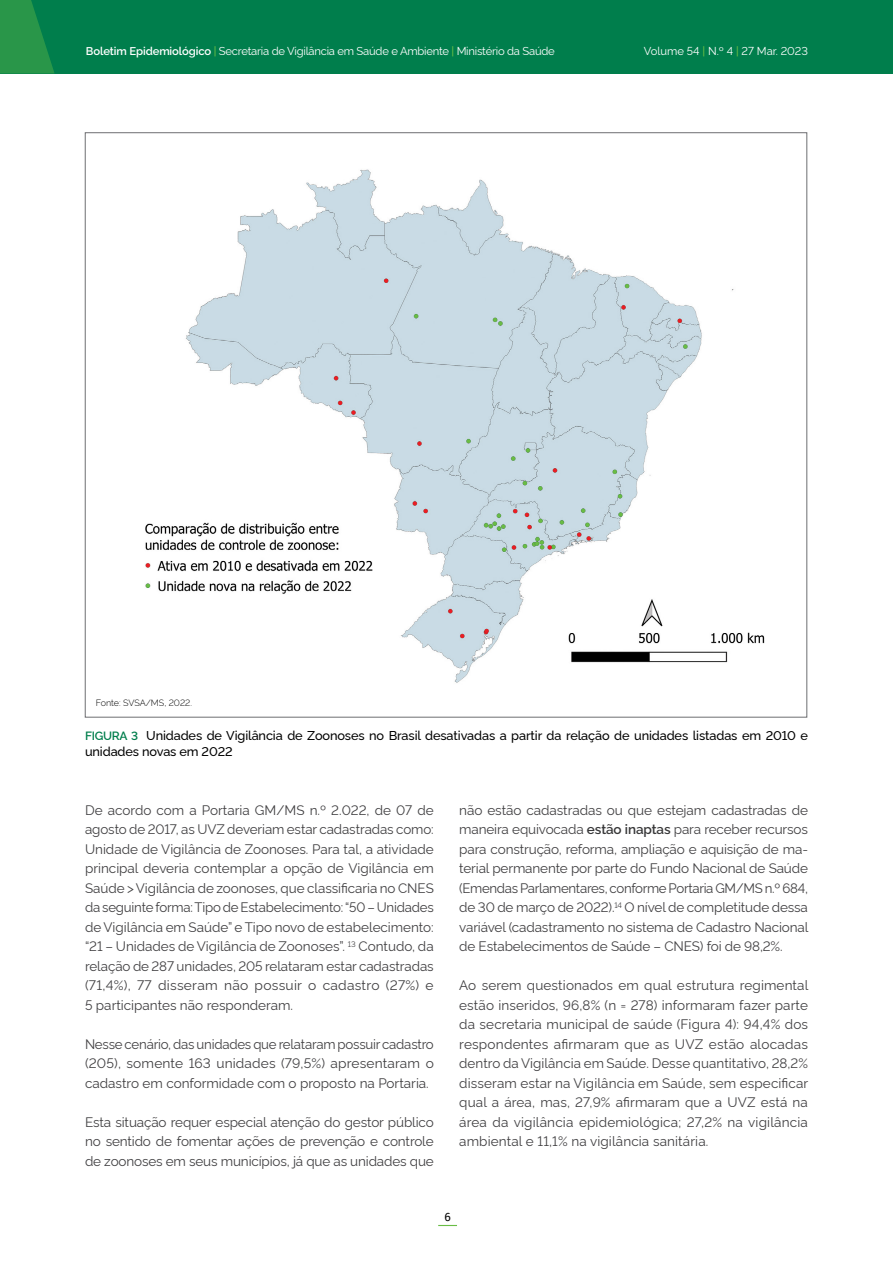
<style>
.page{position:relative;width:893px;height:1263px;background:#fff}
.page>*{position:absolute;margin:0;border:0;box-sizing:border-box;transform-origin:0 0}
.t1{font:13.5px/19.5px "Rawline";color:#414042;text-align:justify}
.t2{font:500 12.75px/16.5px "Rawline";letter-spacing:-.01em;color:#000}
.t3{font:12px "Fira Sans";color:#000}
.t4{font:11.25px "Rawline";letter-spacing:-.02em;color:#fff}
.t5{font:11.25px "Rawline";color:#fff}
.t6{font:300 9px "Rawline";letter-spacing:-.005em;color:#000}
.s1{font-weight:600}
.s2{font-weight:500;color:#69bd45}
.s3{font-weight:600;font-size:12px;color:#007e4c}
.s4{font-weight:600;color:#383839}
</style>
<div class="page">
<div style="left:0;top:0;width:893px;height:74px;background:#007e4c"></div>
<svg style="left:438px;top:1225px;width:19px;height:1px"></svg>
<svg style="left:0;top:0;width:54px;height:74px"></svg>
<img style="left:145px;top:169px;width:620px;height:514px">
<p class="t4" style="left:86px;top:42px;width:470px"><span class="s1">Boletim Epidemiológico</span> <span class="s2">|</span> Secretaria de Vigilância em Saúde e Ambiente <span class="s2">|</span> Ministério da Saúde</p>
<p class="t5" style="left:644px;top:43px;width:166px">Volume 54 <span class="s2">|</span> N.º 4 <span class="s2">|</span> 27 Mar. 2023</p>
<p class="t6" style="left:96px;top:696px;width:98px">Fonte: SVSA/MS, 2022.</p>
<p class="t2" style="left:85px;top:725px;width:725px"><span class="s3">Figura 3</span> Unidades de Vigilância de Zoonoses no Brasil desativadas a partir da relação de unidades listadas em 2010 e unidades novas em 2022</p>
<p class="t1" style="left:85px;top:799px;width:350px">De acordo com a Portaria GM/MS n.º 2.022, de 07 de agosto de 2017, as UVZ deveriam estar cadastradas como:<br>Unidade de Vigilância de Zoonoses. Para tal, a atividade principal deveria contemplar a opção de Vigilância em Saúde &gt; Vigilância de zoonoses, que classificaria no CNES da seguinte forma: Tipo de Estabelecimento: “50 – Unidades de Vigilância em Saúde” e Tipo novo de estabelecimento: “21 – Unidades de Vigilância de Zoonoses”. <sup>13</sup> Contudo, da relação de 287 unidades, 205 relataram estar cadastradas (71,4%), 77 disseram não possuir o cadastro (27%) e 5 participantes não responderam.</p>
<p class="t1" style="left:85px;top:1033px;width:350px">Nesse cenário, das unidades que relataram possuir cadastro (205), somente 163 unidades (79,5%) apresentaram o cadastro em conformidade com o proposto na Portaria.</p>
<p class="t1" style="left:85px;top:1111px;width:350px">Esta situação requer especial atenção do gestor público no sentido de fomentar ações de prevenção e controle de zoonoses em seus municípios, já que as unidades que</p>
<p class="t1" style="left:459px;top:799px;width:351px">não estão cadastradas ou que estejam cadastradas de maneira equivocada <span class="s4">estão inaptas</span> para receber recursos para construção, reforma, ampliação e aquisição de ma&shy;terial permanente por parte do Fundo Nacional de Saúde (Emendas Parlamentares, conforme Portaria GM/MS n.º 684, de 30 de março de 2022).<sup>14</sup> O nível de completitude dessa variável (cadastramento no sistema de Cadastro Nacional de Estabelecimentos de Saúde – CNES) foi de 98,2%.</p>
<p class="t1" style="left:459px;top:974px;width:351px">Ao serem questionados em qual estrutura regimental estão inseridos, 96,8% (n = 278) informaram fazer parte da secretaria municipal de saúde (Figura 4): 94,4% dos respondentes afirmaram que as UVZ estão alocadas dentro da Vigilância em Saúde. Desse quantitativo, 28,2% disseram estar na Vigilância em Saúde, sem especificar qual a área, mas, 27,9% afirmaram que a UVZ está na área da vigilância epidemiológica; 27,2% na vigilância ambiental e 11,1% na vigilância sanitária.</p>
<p class="t3" style="left:444px;top:1207px;width:8px">6</p>
</div>
